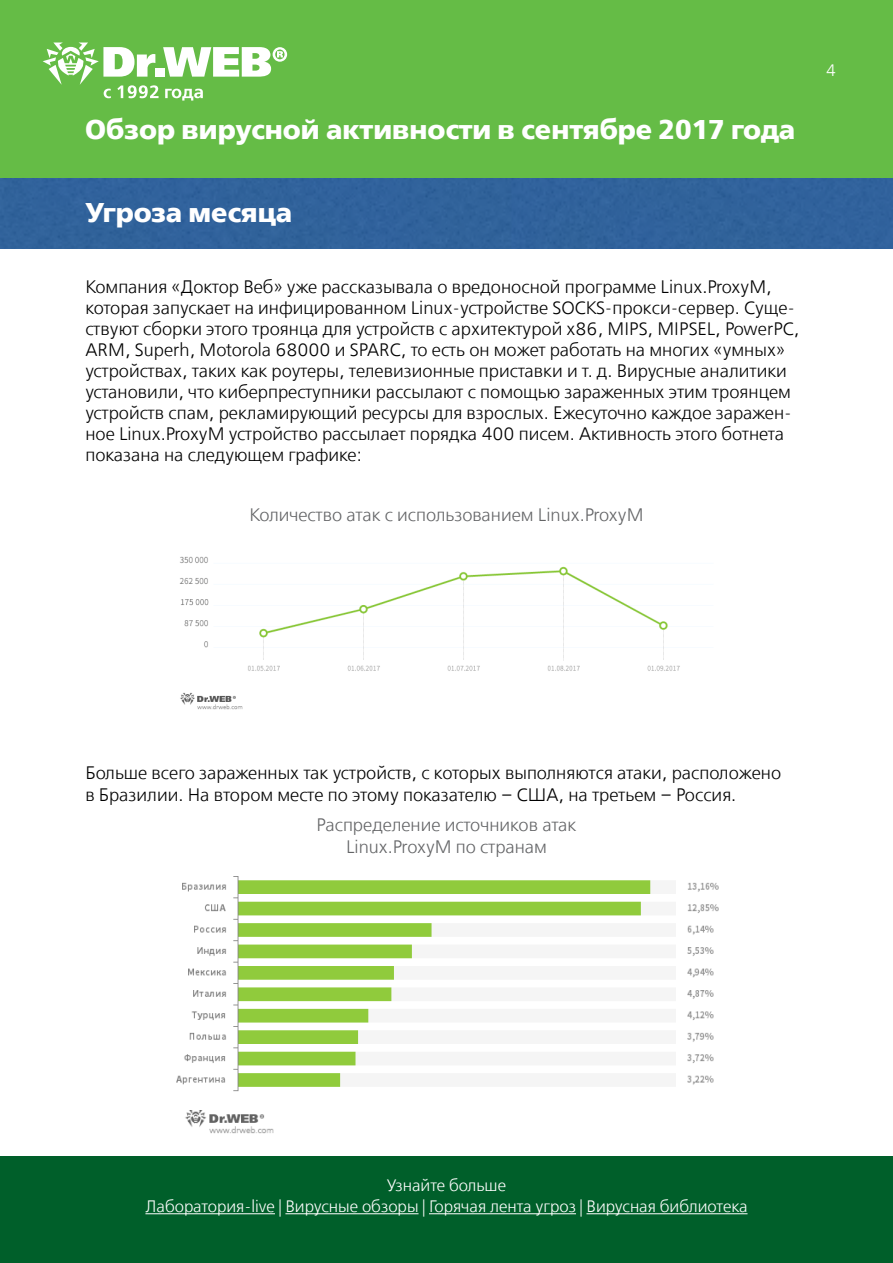
<style>
.page{position:relative;width:893px;height:1263px;background:#fff}
.page>*{position:absolute;margin:0;border:0;box-sizing:border-box;transform-origin:0 0}
.t1{font:27px "Free Set Bold C";color:#fff}
.t2{font:18px/21px "Free Set Light C";color:#000}
.t3{font:18px/21.6px "Free Set Light C";color:#636466;text-align:center}
.t4{font:16.5px/21.6px "Free Set Light C";color:#fff;text-align:center}
</style>
<div class="page">
<div style="left:0;top:0;width:893px;height:179px;background:#65bc46"></div>
<svg style="left:43px;top:43px;width:244px;height:58px"></svg>
<div style="left:0;top:1157px;width:893px;height:106px;background:#005f2a"></div>
<hr style="left:145px;top:1213px;width:130px;height:1px;background:#fff">
<hr style="left:285px;top:1213px;width:134px;height:1px;background:#fff">
<hr style="left:429px;top:1213px;width:147px;height:1px;background:#fff">
<hr style="left:586px;top:1213px;width:161px;height:1px;background:#fff">
<div style="left:0;top:179px;width:893px;height:70px;background:#30629b"></div>
<img style="left:179px;top:556px;width:501px;height:154px">
<img style="left:176px;top:876px;width:543px;height:258px">
<h1 class="t1" style="left:85px;top:115px;width:712px">Обзор вирусной активности в сентябре 2017 года</h1>
<h1 class="t1" style="left:85px;top:197px;width:208px">Угроза месяца</h1>
<p class="t2" style="left:85px;top:277px;width:716px">Компания «Доктор Веб» уже рассказывала о вредоносной программе Linux.ProxyM, которая запускает на инфицированном Linux-устройстве SOCKS-прокси-сервер. Суще&shy;ствуют сборки этого троянца для устройств с архитектурой x86, MIPS, MIPSEL, PowerPC, ARM, Superh, Motorola 68000 и SPARC, то есть он может работать на многих «умных» устройствах, таких как роутеры, телевизионные приставки и т. д. Вирусные аналитики установили, что киберпреступники рассылают с помощью зараженных этим троянцем устройств спам, рекламирующий ресурсы для взрослых. Ежесуточно каждое заражен&shy;ное Linux.ProxyM устройство рассылает порядка 400 писем. Активность этого ботнета показана на следующем графике:</p>
<p class="t3" style="left:249px;top:505px;width:396px">Количество атак с использованием Linux.ProxyM</p>
<p class="t4" style="left:826px;top:61px;width:12px">4</p>
<p class="t2" style="left:85px;top:763px;width:697px;line-height:21.6px">Больше всего зараженных так устройств, с которых выполняются атаки, расположено в Бразилии. На втором месте по этому показателю – США, на третьем – Россия.</p>
<p class="t3" style="left:317px;top:815px;width:261px">Распределение источников атак<br>Linux.ProxyM по странам</p>
<p class="t4" style="left:145px;top:1175px;width:604px">Узнайте больше<br>Лаборатория-live | Вирусные обзоры | Горячая лента угроз | Вирусная библиотека</p>
</div>
